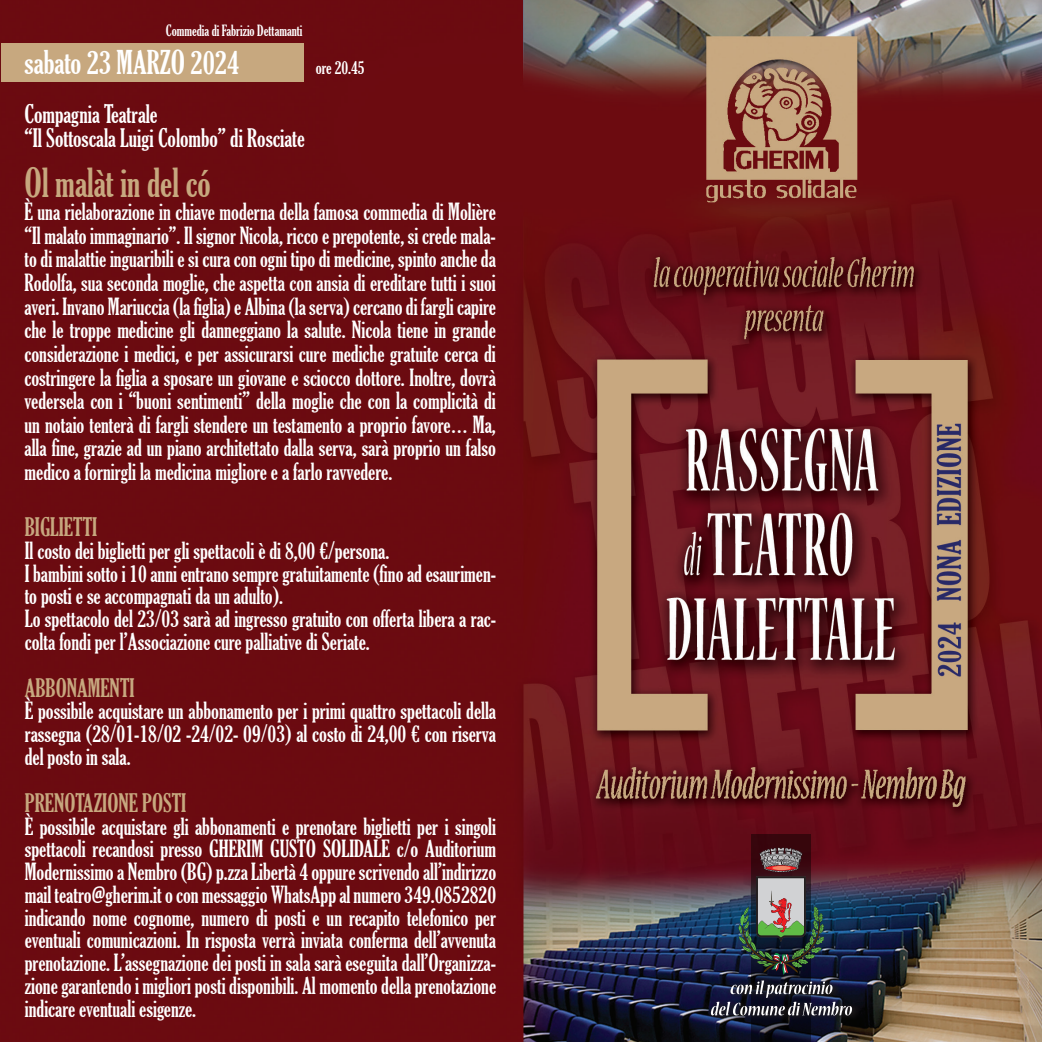
<style>
.page{position:relative;width:1042px;height:1042px;background:#fff}
.page>*{position:absolute;margin:0;border:0;box-sizing:border-box;transform-origin:0 0}
.t1{font:extra-condensed 38.5px "Gloucester";color:#c7a87f}
.t2{font:extra-condensed 31.5px "Gloucester";color:#fff}
.t3{font:extra-condensed 24.5px "Gloucester";color:#fff}
.t4{font:extra-condensed 24.5px "Gloucester";color:#c7a87f}
.t5{font:extra-condensed 22.75px/22.8px "Gloucester";color:#fff;text-align:justify}
.t6{font:extra-condensed 17.5px "Gloucester";color:#fff}
.t7{font:extra-condensed 14.88px "Gloucester";color:#fff}
</style>
<div class="page">
<img style="left:0;top:0;width:1042px;height:1042px">
<svg style="left:752px;top:834px;width:59px;height:208px;background:#1e0e1a"></svg>
<svg style="left:710px;top:978px;width:151px;height:43px"></svg>
<div style="left:707px;top:976px;width:149px;height:43px;background:#231f20;opacity:.75"></div>
<img style="left:711px;top:847px;width:141px;height:168px">
<div style="left:1px;top:43px;width:303px;height:39px;background:#c7a87f"></div>
<p class="t7" style="left:166px;top:22px;width:138px">Commedia di Fabrizio Dettamanti</p>
<p class="t2" style="left:25px;top:44px;width:216px">sabato 23 MARZO 2024</p>
<p class="t6" style="left:316px;top:57px;width:50px">ore 20.45</p>
<p class="t3" style="left:25px;top:100px;width:135px">Compagnia Teatrale</p>
<p class="t3" style="left:25px;top:124px;width:282px">“Il Sottoscala Luigi Colombo” di Rosciate</p>
<p class="t1" style="left:25px;top:160px;width:188px">Ol malàt in del có</p>
<p class="t5" style="left:25px;top:200px;width:473px;line-height:23.6px">È una rielaborazione in chiave moderna della famosa commedia di Molière “Il malato immaginario”. Il signor Nicola, ricco e prepotente, si crede mala&shy;to di malattie inguaribili e si cura con ogni tipo di medicine, spinto anche da Rodolfa, sua seconda moglie, che aspetta con ansia di ereditare tutti i suoi averi. Invano Mariuccia (la figlia) e Albina (la serva) cercano di fargli capire che le troppe medicine gli danneggiano la salute. Nicola tiene in grande considerazione i medici, e per assicurarsi cure mediche gratuite cerca di costringere la figlia a sposare un giovane e sciocco dottore. Inoltre, dovrà vedersela con i “buoni sentimenti” della moglie che con la complicità di un notaio tenterà di fargli stendere un testamento a proprio favore… Ma, alla fine, grazie ad un piano architettato dalla serva, sarà proprio un falso medico a fornirgli la medicina migliore e a farlo ravvedere.</p>
<p class="t4" style="left:25px;top:513px;width:74px">BIGLIETTI</p>
<p class="t5" style="left:25px;top:539px;width:366px">Il costo dei biglietti per gli spettacoli è di 8,00 €/persona.</p>
<p class="t5" style="left:25px;top:562px;width:473px">I bambini sotto i 10 anni entrano sempre gratuitamente (fino ad esaurimen&shy;to posti e se accompagnati da un adulto).</p>
<p class="t5" style="left:25px;top:607px;width:473px">Lo spettacolo del 23/03 sarà ad ingresso gratuito con offerta libera a rac&shy;colta fondi per l’Associazione cure palliative di Seriate.</p>
<p class="t4" style="left:25px;top:674px;width:111px">ABBONAMENTI</p>
<p class="t5" style="left:25px;top:700px;width:473px">È possibile acquistare un abbonamento per i primi quattro spettacoli della rassegna (28/01-18/02 -24/02- 09/03) al costo di 24,00 € con riserva del posto in sala.</p>
<p class="t4" style="left:25px;top:789px;width:163px">PRENOTAZIONE POSTI</p>
<p class="t5" style="left:25px;top:815px;width:473px">È possibile acquistare gli abbonamenti e prenotare biglietti per i singoli spettacoli recandosi presso GHERIM GUSTO SOLIDALE c/o Auditorium Modernissimo a Nembro (BG) p.zza Libertà 4 oppure scrivendo all’indirizzo mail teatro@gherim.it o con messaggio WhatsApp al numero 349.0852820 indicando nome cognome, numero di posti e un recapito telefonico per eventuali comunicazioni. In risposta verrà inviata conferma dell’avvenuta prenotazione. L’assegnazione dei posti in sala sarà eseguita dall’Organizza&shy;zione garantendo i migliori posti disponibili. Al momento della prenotazione indicare eventuali esigenze.</p>
</div>
